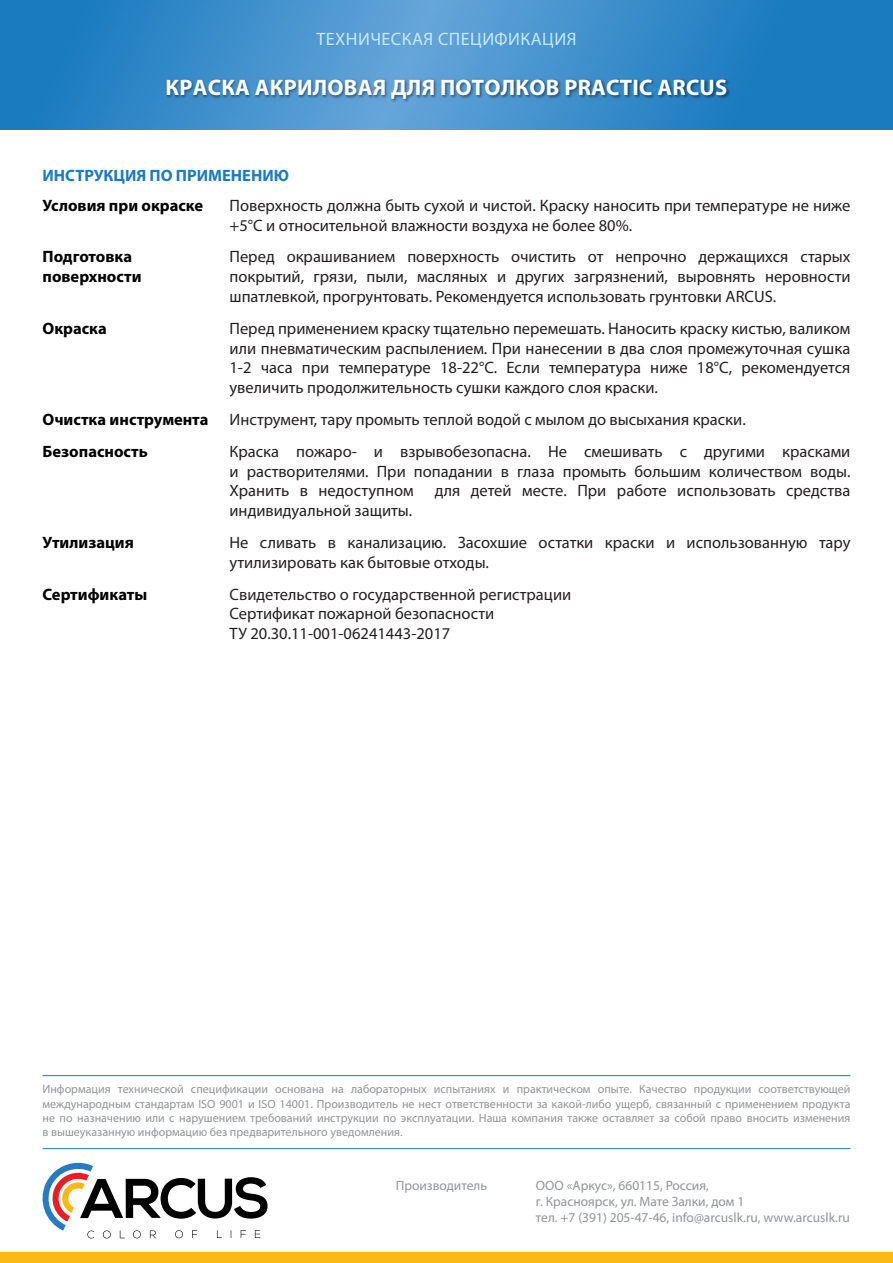
<style>
.page{position:relative;width:893px;height:1263px;background:#fff}
.page>*{position:absolute;margin:0;border:0;box-sizing:border-box;transform-origin:0 0}
.t1{font:700 22.5px "Myriad Pro";letter-spacing:.01em;color:#fff}
.t2{font:18px "Myriad Pro";letter-spacing:.025em;color:#c6e9fa}
.t3{font:16.5px/19.8px "Myriad Pro";color:#231f20}
.t4{font:700 16.5px/19.8px "Myriad Pro";color:#000}
.t5{font:700 16.5px "Myriad Pro";color:#1a7bc0}
.t6{font:13.5px/16.2px "Myriad Pro";color:#929497}
.t7{font:12px/14.4px "Myriad Pro";color:#929497;text-align:justify}
</style>
<div class="page">
<svg style="left:0;top:0;width:893px;height:129px;background:#358ac8"></svg>
<div style="left:0;top:1253px;width:893px;height:10px;background:#fcb813"></div>
<svg style="left:43px;top:1163px;width:225px;height:75px"></svg>
<hr style="left:43px;top:1075px;width:807px;height:1px;background:#1b7bc0">
<hr style="left:43px;top:1148px;width:807px;height:1px;background:#1b7bc0">
<img style="left:163px;top:73px;width:570px;height:33px">
<p class="t2" style="left:317px;top:27px;width:261px">ТЕХНИЧЕСКАЯ СПЕЦИФИКАЦИЯ</p>
<h1 class="t1" style="left:166px;top:73px;width:563px">КРАСКА АКРИЛОВАЯ ДЛЯ ПОТОЛКОВ PRACTIC ARCUS</h1>
<p class="t5" style="left:43px;top:164px;width:248px">ИНСТРУКЦИЯ ПО ПРИМЕНЕНИЮ</p>
<p class="t4" style="left:43px;top:195px;width:162px">Условия при окраске</p>
<p class="t4" style="left:43px;top:246px;width:100px">Подготовка поверхности</p>
<p class="t4" style="left:43px;top:318px;width:66px">Окраска</p>
<p class="t4" style="left:43px;top:403px;width:167px;line-height:31.8px">Очистка инструмента<br>Безопасность</p>
<p class="t4" style="left:43px;top:532px;width:93px">Утилизация</p>
<p class="t4" style="left:43px;top:583px;width:106px">Сертификаты</p>
<p class="t3" style="left:230px;top:195px;width:622px">Поверхность должна быть сухой и чистой. Краску наносить при температуре не ниже +5°C и относительной влажности воздуха не более 80%.</p>
<p class="t3" style="left:230px;top:247px;width:622px;text-align:justify">Перед окрашиванием поверхность очистить от непрочно держащихся старых покрытий, грязи, пыли, масляных и других загрязнений, выровнять неровности шпатлевкой, прогрунтовать. Рекомендуется использовать грунтовки ARCUS.</p>
<p class="t3" style="left:230px;top:318px;width:622px;text-align:justify">Перед применением краску тщательно перемешать. Наносить краску кистью, валиком или пневматическим распылением. При нанесении в два слоя промежуточная сушка 1-2 часа при температуре 18-22°С. Если температура ниже 18°C, рекомендуется увеличить продолжительность сушки каждого слоя краски.</p>
<p class="t3" style="left:230px;top:403px;width:622px;line-height:31.8px">Инструмент, тару промыть теплой водой с мылом до высыхания краски.<br>Краска пожаро- и взрывобезопасна. Не смешивать с другими красками</p>
<p class="t3" style="left:230px;top:461px;width:622px">и растворителями. При попадании в глаза промыть большим количеством воды.<br>Хранить в недоступном</p>
<p class="t3" style="left:435px;top:481px;width:417px">для детей месте. При работе использовать средства</p>
<p class="t3" style="left:230px;top:494px;width:622px;line-height:31.8px">индивидуальной защиты.<br>Не сливать в канализацию. Засохшие остатки краски и использованную тару</p>
<p class="t3" style="left:230px;top:546px;width:343px;line-height:31.8px">утилизировать как бытовые отходы.<br>Свидетельство о государственной регистрации</p>
<p class="t3" style="left:230px;top:604px;width:266px">Сертификат пожарной безопасности<br>ТУ 20.30.11-001-06241443-2017</p>
<p class="t7" style="left:43px;top:1082px;width:809px">Информация технической спецификации основана на лабораторных испытаниях и практическом опыте. Качество продукции соответствующей международным стандартам ISO 9001 и ISO 14001. Производитель не нест ответственности за какой-либо ущерб, связанный с применением продукта не по назначению или с нарушением требований инструкции по эксплуатации. Наша компания также оставляет за собой право вносить изменения в вышеуказанную информацию без предварительного уведомления.</p>
<p class="t6" style="left:396px;top:1177px;width:93px">Производитель</p>
<p class="t6" style="left:536px;top:1177px;width:315px">ООО «Аркус», 660115, Россия,<br>г. Красноярск, ул. Мате Залки, дом 1<br>тел. +7 (391) 205-47-46, info@arcuslk.ru, www.arcuslk.ru</p>
</div>
